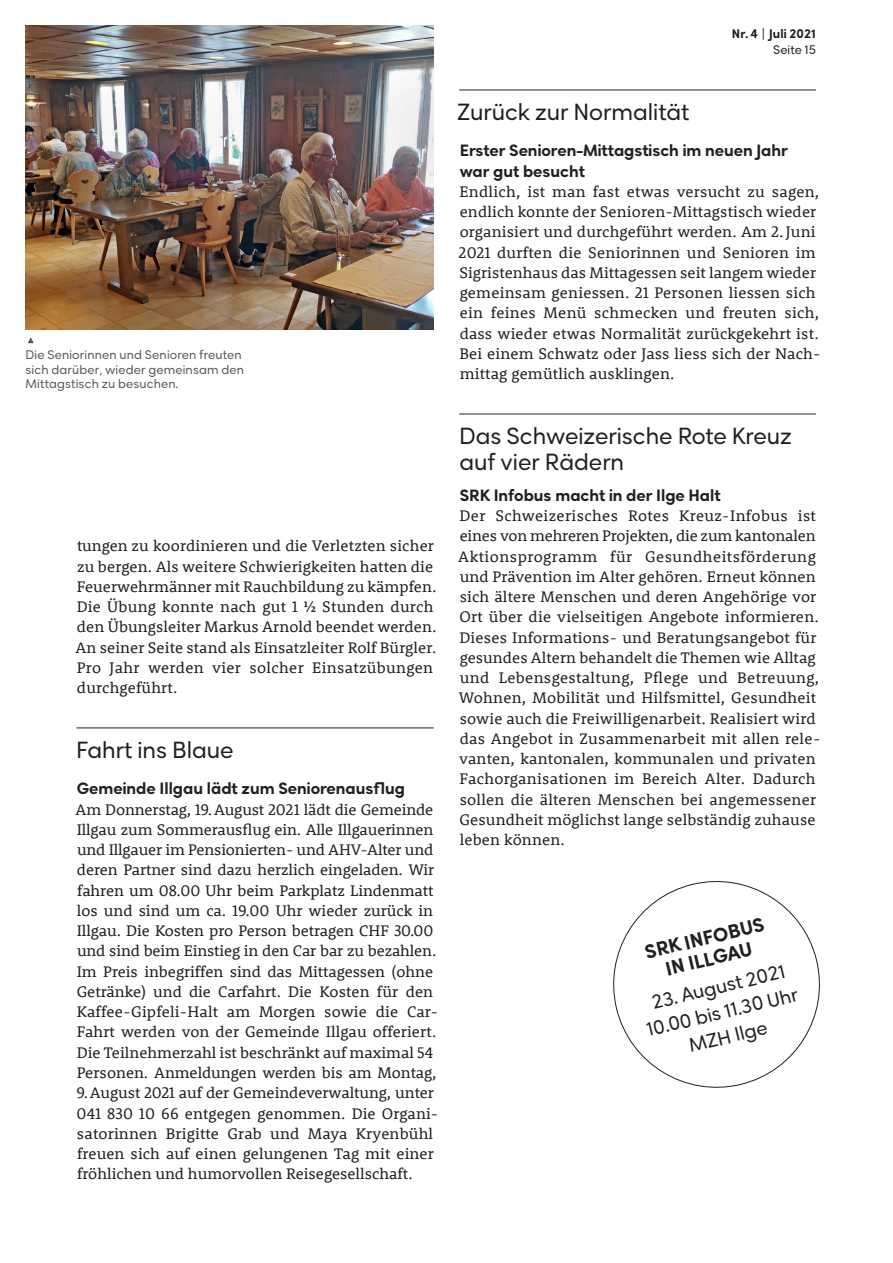
<style>
.page{position:relative;width:893px;height:1263px;background:#fff}
.page>*{position:absolute;margin:0;border:0;box-sizing:border-box;transform-origin:0 0}
.t1{font:22.5px/25.5px "Rozanova GEO";color:#231f20}
.t2{font:18.75px/25.3px "Rozanova GEO";color:#231f20;text-align:center}
.t3{font:800 18.75px/21px "Rozanova GEO";color:#231f20;text-align:center}
.t4{font:15.75px/20.2px "Rooney";letter-spacing:.005em;color:#231f20}
.t5{font:800 15.75px/20.2px "Rozanova GEO";color:#231f20}
.t6{font:12px/14.7px "Rozanova GEO";letter-spacing:.015em;color:#57585a}
.t7{font:800 12px "Rozanova GEO";letter-spacing:.01em;color:#231f20}
.t8{font:12px "Rozanova GEO";letter-spacing:.01em;color:#231f20}
</style>
<div class="page">
<hr style="left:77px;top:728px;width:357px;height:1px;background:#231f20">
<hr style="left:459px;top:90px;width:357px;height:1px;background:#231f20">
<hr style="left:459px;top:414px;width:357px;height:1px;background:#231f20">
<svg style="left:613px;top:881px;width:207px;height:207px"></svg>
<img style="left:26px;top:26px;width:408px;height:303px">
<svg style="left:28px;top:337px;width:6px;height:6px"></svg>
<p class="t6" style="left:26px;top:349px;width:220px">Die Seniorinnen und Senioren freuten sich darüber, wieder gemeinsam den<br>Mittagstisch zu besuchen.</p>
<p class="t4" style="left:76px;top:535px;width:362px">tungen zu koordinieren und die Verletzten sicher zu bergen. Als weitere Schwierigkeiten hatten die Feuerwehrmänner mit Rauchbildung zu kämpfen.<br>Die Übung konnte nach gut 1 ½ Stunden durch den Übungsleiter Markus Arnold beendet werden.<br>An seiner Seite stand als Einsatzleiter Rolf Bürgler.<br>Pro Jahr werden vier solcher Einsatzübungen durchgeführt.</p>
<h1 class="t1" style="left:76px;top:740px;width:159px">Fahrt ins Blaue</h1>
<p class="t5" style="left:77px;top:779px;width:330px">Gemeinde Illgau lädt zum Seniorenausflug</p>
<p class="t4" style="left:76px;top:799px;width:364px">Am Donnerstag, 19.August 2021 lädt die Gemeinde Illgau zum Sommerausflug ein. Alle Illgauerinnen und Illgauer im Pensionierten- und AHV-Alter und deren Partner sind dazu herzlich eingeladen. Wir fahren um 08.00 Uhr beim Parkplatz Lindenmatt los und sind um ca. 19.00 Uhr wieder zurück in Illgau. Die Kosten pro Person betragen CHF 30.00 und sind beim Einstieg in den Car bar zu bezahlen.<br>Im Preis inbegriffen sind das Mittagessen (ohne Getränke) und die Carfahrt. Die Kosten für den Kaffee-Gipfeli-Halt am Morgen sowie die Car-Fahrt werden von der Gemeinde Illgau offeriert.<br>Die Teilnehmerzahl ist beschränkt auf maximal 54<br>Personen. Anmeldungen werden bis am Montag, 9.August 2021 auf der Gemeindeverwaltung, unter 041 830 10 66 entgegen genommen. Die Organi&shy;satorinnen Brigitte Grab und Maya Kryenbühl freuen sich auf einen gelungenen Tag mit einer fröhlichen und humorvollen Reisegesellschaft.</p>
<p class="t7" style="left:732px;top:27px;width:86px">Nr.4 | Juli 2021</p>
<p class="t8" style="left:773px;top:42px;width:45px">Seite 15</p>
<h1 class="t1" style="left:457px;top:102px;width:234px">Zurück zur Normalität</h1>
<p class="t5" style="left:460px;top:141px;width:330px">Erster Senioren-Mittagstisch im neuen Jahr war gut besucht</p>
<p class="t4" style="left:459px;top:181px;width:363px">Endlich, ist man fast etwas versucht zu sagen, endlich konnte der Senioren-Mittagstisch wieder organisiert und durchgeführt werden. Am 2.Juni 2021 durften die Seniorinnen und Senioren im Sigristenhaus das Mittagessen seit langem wieder gemeinsam geniessen. 21 Personen liessen sich ein feines Menü schmecken und freuten sich, dass wieder etwas Normalität zurückgekehrt ist.<br>Bei einem Schwatz oder Jass liess sich der Nach&shy;mittag gemütlich ausklingen.</p>
<h1 class="t1" style="left:459px;top:426px;width:334px">Das Schweizerische Rote Kreuz auf vier Rädern</h1>
<p class="t5" style="left:460px;top:485px;width:262px">SRK Infobus macht in der Ilge Halt</p>
<p class="t4" style="left:458px;top:505px;width:364px">Der Schweizerisches Rotes Kreuz-Infobus ist eines von mehreren Projekten, die zum kantonalen Aktionsprogramm für Gesundheitsförderung und Prävention im Alter gehören. Erneut können sich ältere Menschen und deren Angehörige vor Ort über die vielseitigen Angebote informieren.<br>Dieses Informations- und Beratungsangebot für gesundes Altern behandelt die Themen wie Alltag und Lebensgestaltung, Pflege und Betreuung, Wohnen, Mobilität und Hilfsmittel, Gesundheit sowie auch die Freiwilligenarbeit. Realisiert wird das Angebot in Zusammenarbeit mit allen rele&shy;vanten, kantonalen, kommunalen und privaten Fachorganisationen im Bereich Alter. Dadurch sollen die älteren Menschen bei angemessener Gesundheit möglichst lange selbständig zuhause leben können.</p>
<p class="t3" style="left:643px;top:943px;width:124px;rotate:-14deg">SRK INFOBUS<br>IN ILLGAU</p>
<p class="t2" style="left:638px;top:996px;width:156px;rotate:-14deg">23. August 2021<br>10.00 bis 11.30 Uhr<br>MZH Ilge</p>
</div>
